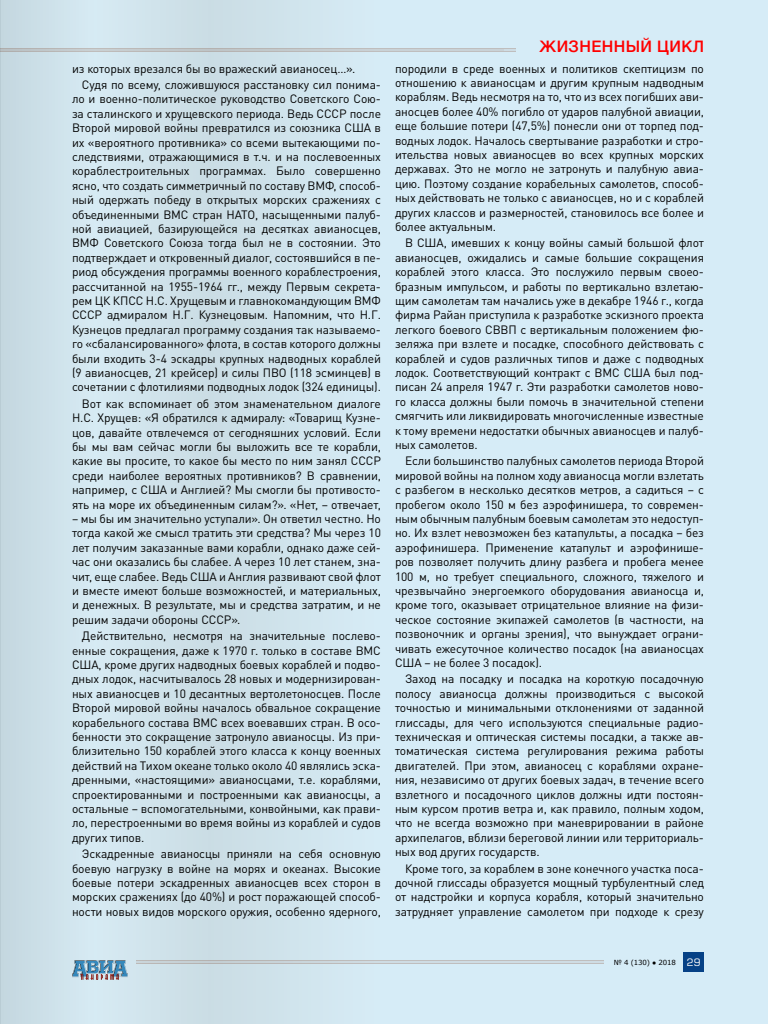
<style>
.page{position:relative;width:768px;height:1024px;background:#fff}
.page>*{position:absolute;margin:0;border:0;box-sizing:border-box;transform-origin:0 0}
.t1{font:500 16px "Helvetica Neue Cyr";letter-spacing:.025em;color:#f00}
.t2{font:12px/14.4px "DIN Pro";letter-spacing:-.01em;color:#000;text-align:justify}
.t3{font:7px "Verdana";letter-spacing:-.02em;color:#000}
.s1{font-family:"Europe C";font-size:10px;color:#fffefd}
</style>
<div class="page">
<div style="left:0;top:0;width:768px;height:1024px;background:linear-gradient(to right,#cde0e7,#d8effb)"></div>
<p class="t2" style="left:82px;top:59px;width:300px;line-height:16.4px;text-indent:-10px">из которых врезался бы во вражеский авианосец…».<br>Судя по всему, сложившуюся расстановку сил понима-</p>
<p class="t2" style="left:72px;top:91px;width:311px">ло и военно-политическое руководство Советского Сою&shy;за сталинского и хрущевского периода. Ведь СССР после Второй мировой войны превратился из союзника США в их «вероятного противника» со всеми вытекающими по&shy;следствиями, отражающимися в т.ч. и на послевоенных кораблестроительных программах. Было совершенно ясно, что создать симметричный по составу ВМФ, способ&shy;ный одержать победу в открытых морских сражениях с объединенными ВМС стран НАТО, насыщенными палуб&shy;ной авиацией, базирующейся на десятках авианосцев, ВМФ Советского Союза тогда был не в состоянии. Это подтверждает и откровенный диалог, состоявшийся в пе&shy;риод обсуждения программы военного кораблестроения, рассчитанной на 1955-1964 гг., между Первым секрета&shy;рем ЦК КПСС Н.С. Хрущевым и главнокомандующим ВМФ СССР адмиралом Н.Г. Кузнецовым. Напомним, что Н.Г.<br>Кузнецов предлагал программу создания так называемо&shy;го «сбалансированного» флота, в состав которого должны были входить 3-4 эскадры крупных надводных кораблей (9 авианосцев, 21 крейсер) и силы ПВО (118 эсминцев) в сочетании с флотилиями подводных лодок (324 единицы).</p>
<p class="t2" style="left:72px;top:395px;width:311px;text-indent:10px">Вот как вспоминает об этом знаменательном диалоге Н.С. Хрущев: «Я обратился к адмиралу: «Товарищ Кузне&shy;цов, давайте отвлечемся от сегодняшних условий. Если бы мы вам сейчас могли бы выложить все те корабли, какие вы просите, то какое бы место по ним занял СССР среди наиболее вероятных противников? В сравнении, например, с США и Англией? Мы смогли бы противосто&shy;ять на море их объединенным силам?». «Нет, – отвечает,</p>
<p class="t2" style="left:72px;top:510px;width:311px">– мы бы им значительно уступали». Он ответил честно. Но тогда какой же смысл тратить эти средства? Мы через 10 лет получим заказанные вами корабли, однако даже сей&shy;час они оказались бы слабее. А через 10 лет станем, зна&shy;чит, еще слабее. Ведь США и Англия развивают свой флот и вместе имеют больше возможностей, и материальных, и денежных. В результате, мы и средства затратим, и не решим задачи обороны СССР».</p>
<p class="t2" style="left:72px;top:627px;width:311px;text-indent:10px">Действительно, несмотря на значительные послево&shy;енные сокращения, даже к 1970 г. только в составе ВМС США, кроме других надводных боевых кораблей и подво&shy;дных лодок, насчитывалось 28 новых и модернизирован&shy;ных авианосцев и 10 десантных вертолетоносцев. После Второй мировой войны началось обвальное сокращение корабельного состава ВМС всех воевавших стран. В осо&shy;бенности это сокращение затронуло авианосцы. Из при&shy;близительно 150 кораблей этого класса к концу военных действий на Тихом океане только около 40 являлись эска&shy;дренными, «настоящими» авианосцами, т.е. кораблями, спроектированными и построенными как авианосцы, а остальные – вспомогательными, конвойными, как прави&shy;ло, перестроенными во время войны из кораблей и судов других типов.</p>
<p class="t2" style="left:72px;top:845px;width:311px;text-indent:10px">Эскадренные авианосцы приняли на себя основную боевую нагрузку в войне на морях и океанах. Высокие боевые потери эскадренных авианосцев всех сторон в морских сражениях (до 40%) и рост поражающей способ&shy;ности новых видов морского оружия, особенно ядерного,</p>
<h1 class="t1" style="left:540px;top:38px;width:166px">ЖИЗНЕННЫЙ ЦИКЛ</h1>
<p class="t2" style="left:395px;top:60px;width:311px">породили в среде военных и политиков скептицизм по отношению к авианосцам и другим крупным надводным кораблям. Ведь несмотря на то, что из всех погибших ави&shy;аносцев более 40% погибло от ударов палубной авиации, еще большие потери (47,5%) понесли они от торпед под&shy;водных лодок. Началось свертывание разработки и стро&shy;ительства новых авианосцев во всех крупных морских державах. Это не могло не затронуть и палубную авиа&shy;цию. Поэтому создание корабельных самолетов, способ&shy;ных действовать не только с авианосцев, но и с кораблей других классов и размерностей, становилось все более и более актуальным.</p>
<p class="t2" style="left:395px;top:235px;width:311px;text-indent:10px">В США, имевших к концу войны самый большой флот авианосцев, ожидались и самые большие сокращения кораблей этого класса. Это послужило первым своео&shy;бразным импульсом, и работы по вертикально взлетаю&shy;щим самолетам там начались уже в декабре 1946 г., когда фирма Райан приступила к разработке эскизного проекта легкого боевого СВВП с вертикальным положением фю&shy;зеляжа при взлете и посадке, способного действовать с кораблей и судов различных типов и даже с подводных лодок. Соответствующий контракт с ВМС США был под&shy;писан 24 апреля 1947 г. Эти разработки самолетов ново&shy;го класса должны были помочь в значительной степени смягчить или ликвидировать многочисленные известные к тому времени недостатки обычных авианосцев и палуб&shy;ных самолетов.</p>
<p class="t2" style="left:395px;top:453px;width:311px;text-indent:10px">Если большинство палубных самолетов периода Второй мировой войны на полном ходу авианосца могли взлетать с разбегом в несколько десятков метров, а садиться – с пробегом около 150 м без аэрофинишера, то современ&shy;ным обычным палубным боевым самолетам это недоступ&shy;но. Их взлет невозможен без катапульты, а посадка – без аэрофинишера. Применение катапульт и аэрофинише&shy;ров позволяет получить длину разбега и пробега менее 100 м, но требует специального, сложного, тяжелого и чрезвычайно энергоемкого оборудования авианосца и, кроме того, оказывает отрицательное влияние на физи&shy;ческое состояние экипажей самолетов (в частности, на позвоночник и органы зрения), что вынуждает ограни&shy;чивать ежесуточное количество посадок (на авианосцах США – не более 3 посадок).</p>
<p class="t2" style="left:395px;top:671px;width:311px;text-indent:10px">Заход на посадку и посадка на короткую посадочную полосу авианосца должны производиться с высокой точностью и минимальными отклонениями от заданной глиссады, для чего используются специальные радио&shy;техническая и оптическая системы посадки, а также ав&shy;томатическая система регулирования режима работы двигателей. При этом, авианосец с кораблями охране&shy;ния, независимо от других боевых задач, в течение всего взлетного и посадочного циклов должны идти постоян&shy;ным курсом против ветра и, как правило, полным ходом, что не всегда возможно при маневрировании в районе архипелагов, вблизи береговой линии или территориаль&shy;ных вод других государств.</p>
<p class="t2" style="left:395px;top:860px;width:311px;text-indent:10px">Кроме того, за кораблем в зоне конечного участка поса&shy;дочной глиссады образуется мощный турбулентный след от надстройки и корпуса корабля, который значительно затрудняет управление самолетом при подходе к срезу</p>
<p class="t3" style="left:614px;top:958px;width:88px">№ 4 (130) ● 2018 <span class="s1">29</span></p>
</div>
